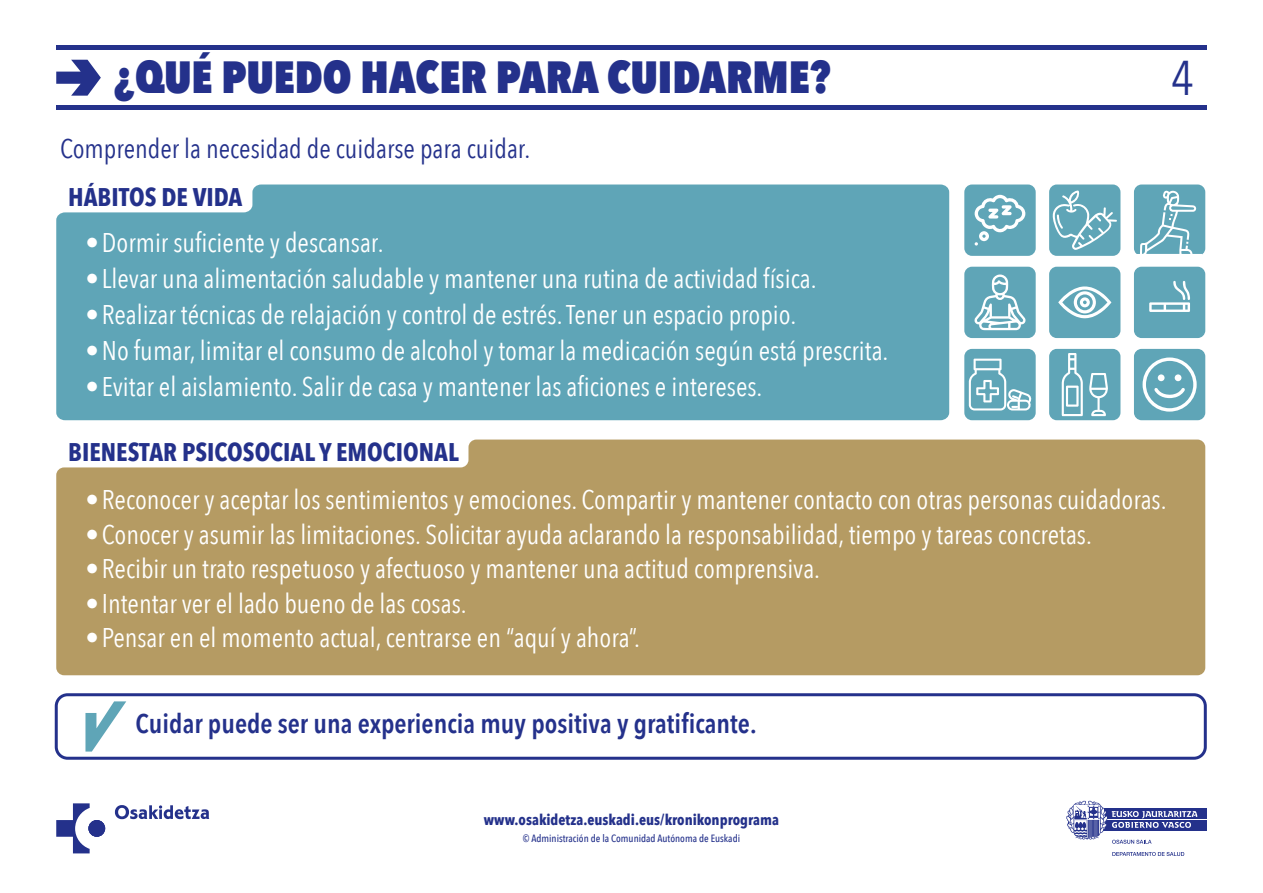
<style>
.page{position:relative;width:1263px;height:893px;background:#fff}
.page>*{position:absolute;margin:0;border:0;box-sizing:border-box;transform-origin:0 0}
.t1{font:48.75px "Avenir Next Condensed";color:#24318b}
.t2{font:800 45px "Avenir Next Condensed";color:#24318b}
.t3{font:27px "Avenir Next Condensed";color:#fff}
.t4{font:600 27px "Avenir Next Condensed";color:#24318b}
.t5{font:27px "Avenir Next Condensed";color:#24318b}
.t6{font:700 25.5px "Avenir Next Condensed";color:#24318b}
.t7{font:700 15px "Avenir Next Condensed";color:#24318b}
.t8{font:500 10.5px "Avenir Next Condensed";color:#24318b}
</style>
<div class="page">
<div style="left:1134px;top:185px;width:71px;height:71px;background:#5fa5b7;border-radius:8px"></div>
<div style="left:55px;top:693px;width:1152px;height:67px;border:3px solid #24318b;border-radius:11px"></div>
<svg style="left:56px;top:803px;width:34px;height:50px"></svg>
<div style="left:88px;top:820px;width:17px;height:17px;background:#24318b;border-radius:50%"></div>
<svg style="left:115px;top:805px;width:94px;height:14px"></svg>
<svg style="left:1112px;top:852px;width:72px;height:4px"></svg>
<div style="left:1097px;top:808px;width:109px;height:22px;background:#24318b"></div>
<hr style="left:1096px;top:819px;width:111px;height:1px;background:#fff">
<svg style="left:1066px;top:800px;width:131px;height:44px"></svg>
<hr style="left:56px;top:105px;width:1151px;height:4px;background:#24318b">
<hr style="left:56px;top:46px;width:1151px;height:4px;background:#24318b">
<svg style="left:56px;top:60px;width:45px;height:36px"></svg>
<div style="left:56px;top:185px;width:893px;height:235px;background:#5fa5b7"></div>
<div style="left:56px;top:440px;width:1149px;height:235px;background:#b59b63"></div>
<svg style="left:85px;top:701px;width:41px;height:51px"></svg>
<svg style="left:1134px;top:191px;width:68px;height:65px"></svg>
<div style="left:964px;top:185px;width:72px;height:71px;background:#5fa5b7;border-radius:8px"></div>
<div style="left:964px;top:267px;width:72px;height:71px;background:#5fa5b7;border-radius:8px"></div>
<div style="left:964px;top:349px;width:72px;height:71px;background:#5fa5b7;border-radius:8px"></div>
<div style="left:1049px;top:185px;width:71px;height:71px;background:#5fa5b7;border-radius:8px"></div>
<div style="left:1049px;top:267px;width:71px;height:71px;background:#5fa5b7;border-radius:8px"></div>
<div style="left:1049px;top:349px;width:71px;height:71px;background:#5fa5b7;border-radius:8px"></div>
<div style="left:1134px;top:267px;width:71px;height:71px;background:#5fa5b7;border-radius:8px"></div>
<div style="left:1134px;top:349px;width:71px;height:71px;background:#5fa5b7;border-radius:8px"></div>
<svg style="left:1058px;top:286px;width:53px;height:32px"></svg>
<svg style="left:975px;top:195px;width:51px;height:51px"></svg>
<svg style="left:1052px;top:190px;width:65px;height:60px"></svg>
<svg style="left:974px;top:275px;width:52px;height:55px"></svg>
<svg style="left:1149px;top:281px;width:41px;height:31px"></svg>
<svg style="left:964px;top:359px;width:68px;height:56px"></svg>
<svg style="left:1089px;top:373px;width:19px;height:43px"></svg>
<svg style="left:1062px;top:353px;width:21px;height:63px"></svg>
<svg style="left:1142px;top:357px;width:55px;height:55px"></svg>
<div style="left:1158px;top:374px;width:6px;height:7px;background:#fff;border-radius:50%"></div>
<div style="left:1175px;top:374px;width:6px;height:7px;background:#fff;border-radius:50%"></div>
<h2 class="t2" style="left:115px;top:49px;width:717px">¿QUÉ PUEDO HACER PARA CUIDARME?</h2>
<h1 class="t1" style="left:1171px;top:36px;width:24px">4</h1>
<p class="t5" style="left:60px;top:126px;width:472px">Comprender la necesidad de cuidarse para cuidar.</p>
<p class="t6" style="left:68px;top:181px;width:175px">HÁBITOS DE VIDA</p>
<p class="t3" style="left:85px;top:220px;width:300px">• Dormir suficiente y descansar.</p>
<p class="t3" style="left:85px;top:256px;width:733px">• Llevar una alimentación saludable y mantener una rutina de actividad física.</p>
<p class="t3" style="left:85px;top:292px;width:712px">• Realizar técnicas de relajación y control de estrés. Tener un espacio propio.</p>
<p class="t3" style="left:85px;top:328px;width:804px">• No fumar, limitar el consumo de alcohol y tomar la medicación según está prescrita.</p>
<p class="t3" style="left:85px;top:364px;width:678px">• Evitar el aislamiento. Salir de casa y mantener las aficiones e intereses.</p>
<p class="t6" style="left:68px;top:436px;width:392px">BIENESTAR PSICOSOCIAL Y EMOCIONAL</p>
<p class="t3" style="left:85px;top:476px;width:1083px">• Reconocer y aceptar los sentimientos y emociones. Compartir y mantener contacto con otras personas cuidadoras.</p>
<p class="t3" style="left:85px;top:511px;width:1008px">• Conocer y asumir las limitaciones. Solicitar ayuda aclarando la responsabilidad, tiempo y tareas concretas.</p>
<p class="t3" style="left:85px;top:545px;width:736px">• Recibir un trato respetuoso y afectuoso y mantener una actitud comprensiva.</p>
<p class="t3" style="left:85px;top:580px;width:383px">• Intentar ver el lado bueno de las cosas.</p>
<p class="t3" style="left:85px;top:614px;width:556px">• Pensar en el momento actual, centrarse en “aquí y ahora”.</p>
<p class="t4" style="left:136px;top:700px;width:622px">Cuidar puede ser una experiencia muy positiva y gratificante.</p>
<p class="t7" style="left:484px;top:811px;width:297px">www.osakidetza.euskadi.eus/kronikonprograma</p>
<p class="t8" style="left:523px;top:832px;width:219px">© Administración de la Comunidad Autónoma de Euskadi</p>
</div>
